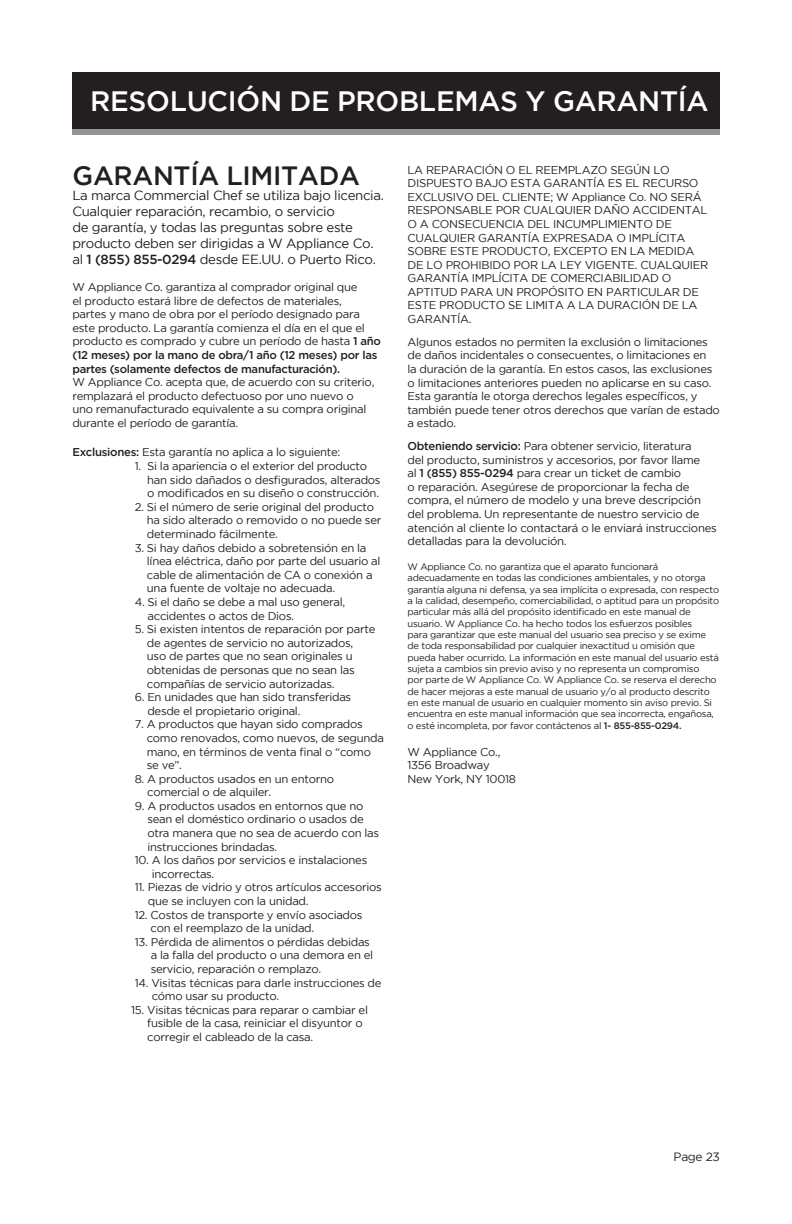
<style>
.page{position:relative;width:792px;height:1224px;background:#fff}
.page>*{position:absolute;margin:0;border:0;box-sizing:border-box;transform-origin:0 0}
.t1{font:500 28px "Gotham";letter-spacing:-.01em;color:#fff}
.t2{font:500 26.4px "Gotham";letter-spacing:-.01em;color:#231f20}
.body_copy{font:13.2px/15.8px "Gotham";letter-spacing:-.025em;color:#231f20}
.t3{font:12px "Gotham";letter-spacing:-.025em;color:#231f20}
.body_copy-2{font:11.4px/13.6px "Gotham";letter-spacing:-.025em;color:#231f20}
.body_copy-3{font:9.4px/11.4px "Gotham";letter-spacing:-.025em;color:#231f20}
.s1{font-weight:500}
</style>
<div class="page">
<div style="left:72px;top:124px;width:648px;height:10px;background:#939598"></div>
<div style="left:72px;top:72px;width:648px;height:57px;background:#231f20"></div>
<p class="t1" style="left:90px;top:85px;width:620px">RESOLUCIÓN DE PROBLEMAS Y GARANTÍA</p>
<p class="t2" style="left:73px;top:160px;width:289px">GARANTÍA LIMITADA</p>
<p class="body_copy" style="left:72px;top:188px;width:313px">La marca Commercial Chef se utiliza bajo licencia.<br>Cualquier reparación, recambio, o servicio<br>de garantía, y todas las preguntas sobre este producto deben ser dirigidas a W Appliance Co. al <span class="s1">1 (855) 855-0294</span> desde EE.UU. o Puerto Rico.</p>
<p class="body_copy-2" style="left:72px;top:280px;width:310px">W Appliance Co. garantiza al comprador original que<br>el producto estará libre de defectos de materiales,<br>partes y mano de obra por el período designado para este producto. La garantía comienza el día en el que el producto es comprado y cubre un período de hasta <span class="s1">1 año (12 meses) por la mano de obra/1 año (12 meses) por las partes (solamente defectos de manufacturación).</span></p>
<p class="body_copy-2" style="left:72px;top:375px;width:304px">W Appliance Co. acepta que, de acuerdo con su criterio, remplazará el producto defectuoso por uno nuevo o uno remanufacturado equivalente a su compra original durante el período de garantía.</p>
<p class="body_copy-2" style="left:72px;top:445px;width:270px"><span class="s1">Exclusiones:</span> Esta garantía no aplica a lo siguiente:</p>
<p class="body_copy-2" style="left:147px;top:459px;width:235px;text-indent:-12px">1. Si la apariencia o el exterior del producto han sido dañados o desfigurados, alterados o modificados en su diseño o construcción.</p>
<p class="body_copy-2" style="left:147px;top:500px;width:236px;text-indent:-12px">2. Si el número de serie original del producto ha sido alterado o removido o no puede ser determinado fácilmente.</p>
<p class="body_copy-2" style="left:147px;top:541px;width:235px;text-indent:-12px">3. Si hay daños debido a sobretensión en la línea eléctrica, daño por parte del usuario al cable de alimentación de CA o conexión a una fuente de voltaje no adecuada.</p>
<p class="body_copy-2" style="left:148px;top:595px;width:199px;text-indent:-13px">4. Si el daño se debe a mal uso general, accidentes o actos de Dios.</p>
<p class="body_copy-2" style="left:147px;top:622px;width:230px;text-indent:-12px">5. Si existen intentos de reparación por parte de agentes de servicio no autorizados, uso de partes que no sean originales u obtenidas de personas que no sean las compañías de servicio autorizadas.</p>
<p class="body_copy-2" style="left:147px;top:690px;width:205px;text-indent:-13px">6. En unidades que han sido transferidas desde el propietario original.</p>
<p class="body_copy-2" style="left:147px;top:717px;width:239px;text-indent:-12px">7. A productos que hayan sido comprados como renovados, como nuevos, de segunda mano, en términos de venta final o “como se ve”.</p>
<p class="body_copy-2" style="left:147px;top:772px;width:188px;text-indent:-12px">8. A productos usados en un entorno comercial o de alquiler.</p>
<p class="body_copy-2" style="left:147px;top:799px;width:233px;text-indent:-13px">9. A productos usados en entornos que no sean el doméstico ordinario o usados de otra manera que no sea de acuerdo con las instrucciones brindadas.</p>
<p class="body_copy-2" style="left:152px;top:853px;width:217px;text-indent:-17px">10. A los daños por servicios e instalaciones incorrectas.</p>
<p class="body_copy-2" style="left:148px;top:880px;width:235px;text-indent:-13px">11. Piezas de vidrio y otros artículos accesorios que se incluyen con la unidad.</p>
<p class="body_copy-2" style="left:151px;top:908px;width:213px;text-indent:-16px">12. Costos de transporte y envío asociados con el reemplazo de la unidad.</p>
<p class="body_copy-2" style="left:151px;top:935px;width:224px;text-indent:-16px">13. Pérdida de alimentos o pérdidas debidas a la falla del producto o una demora en el servicio, reparación o remplazo.</p>
<p class="body_copy-2" style="left:152px;top:976px;width:231px;text-indent:-17px">14. Visitas técnicas para darle instrucciones de cómo usar su producto.</p>
<p class="body_copy-2" style="left:147px;top:1003px;width:222px;text-indent:-16px">15. Visitas técnicas para reparar o cambiar el fusible de la casa, reiniciar el disyuntor o corregir el cableado de la casa.</p>
<p class="body_copy-2" style="left:408px;top:163px;width:302px">LA REPARACIÓN O EL REEMPLAZO SEGÚN LO DISPUESTO BAJO ESTA GARANTÍA ES EL RECURSO EXCLUSIVO DEL CLIENTE; W Appliance Co. NO SERÁ RESPONSABLE POR CUALQUIER DAÑO ACCIDENTAL O A CONSECUENCIA DEL INCUMPLIMIENTO DE CUALQUIER GARANTÍA EXPRESADA O IMPLÍCITA SOBRE ESTE PRODUCTO, EXCEPTO EN LA MEDIDA DE LO PROHIBIDO POR LA LEY VIGENTE. CUALQUIER GARANTÍA IMPLÍCITA DE COMERCIABILIDAD O APTITUD PARA UN PROPÓSITO EN PARTICULAR DE ESTE PRODUCTO SE LIMITA A LA DURACIÓN DE LA GARANTÍA.</p>
<p class="body_copy-2" style="left:408px;top:335px;width:314px">Algunos estados no permiten la exclusión o limitaciones de daños incidentales o consecuentes, o limitaciones en<br>la duración de la garantía. En estos casos, las exclusiones o limitaciones anteriores pueden no aplicarse en su caso.<br>Esta garantía le otorga derechos legales específicos, y también puede tener otros derechos que varían de estado a estado.</p>
<p class="body_copy-2" style="left:408px;top:439px;width:311px"><span class="s1">Obteniendo servicio:</span> Para obtener servicio, literatura<br>del producto, suministros y accesorios, por favor llame<br>al <span class="s1">1 (855) 855-0294</span> para crear un ticket de cambio<br>o reparación. Asegúrese de proporcionar la fecha de compra, el número de modelo y una breve descripción del problema. Un representante de nuestro servicio de atención al cliente lo contactará o le enviará instrucciones detalladas para la devolución.</p>
<p class="body_copy-3" style="left:408px;top:561px;width:313px">W Appliance Co. no garantiza que el aparato funcionará adecuadamente en todas las condiciones ambientales, y no otorga garantía alguna ni defensa, ya sea implícita o expresada, con respecto a la calidad, desempeño, comerciabilidad, o aptitud para un propósito particular más allá del propósito identificado en este manual de usuario. W Appliance Co. ha hecho todos los esfuerzos posibles<br>para garantizar que este manual del usuario sea preciso y se exime de toda responsabilidad por cualquier inexactitud u omisión que pueda haber ocurrido. La información en este manual del usuario está sujeta a cambios sin previo aviso y no representa un compromiso<br>por parte de W Appliance Co. W Appliance Co. se reserva el derecho de hacer mejoras a este manual de usuario y/o al producto descrito en este manual de usuario en cualquier momento sin aviso previo. Si encuentra en este manual información que sea incorrecta, engañosa, o esté incompleta, por favor contáctenos al <span class="s1">1- 855-855-0294.</span></p>
<p class="body_copy-2" style="left:408px;top:745px;width:110px">W Appliance Co.,<br>1356 Broadway<br>New York, NY 10018</p>
<p class="t3" style="left:674px;top:1150px;width:48px">Page 23</p>
</div>
